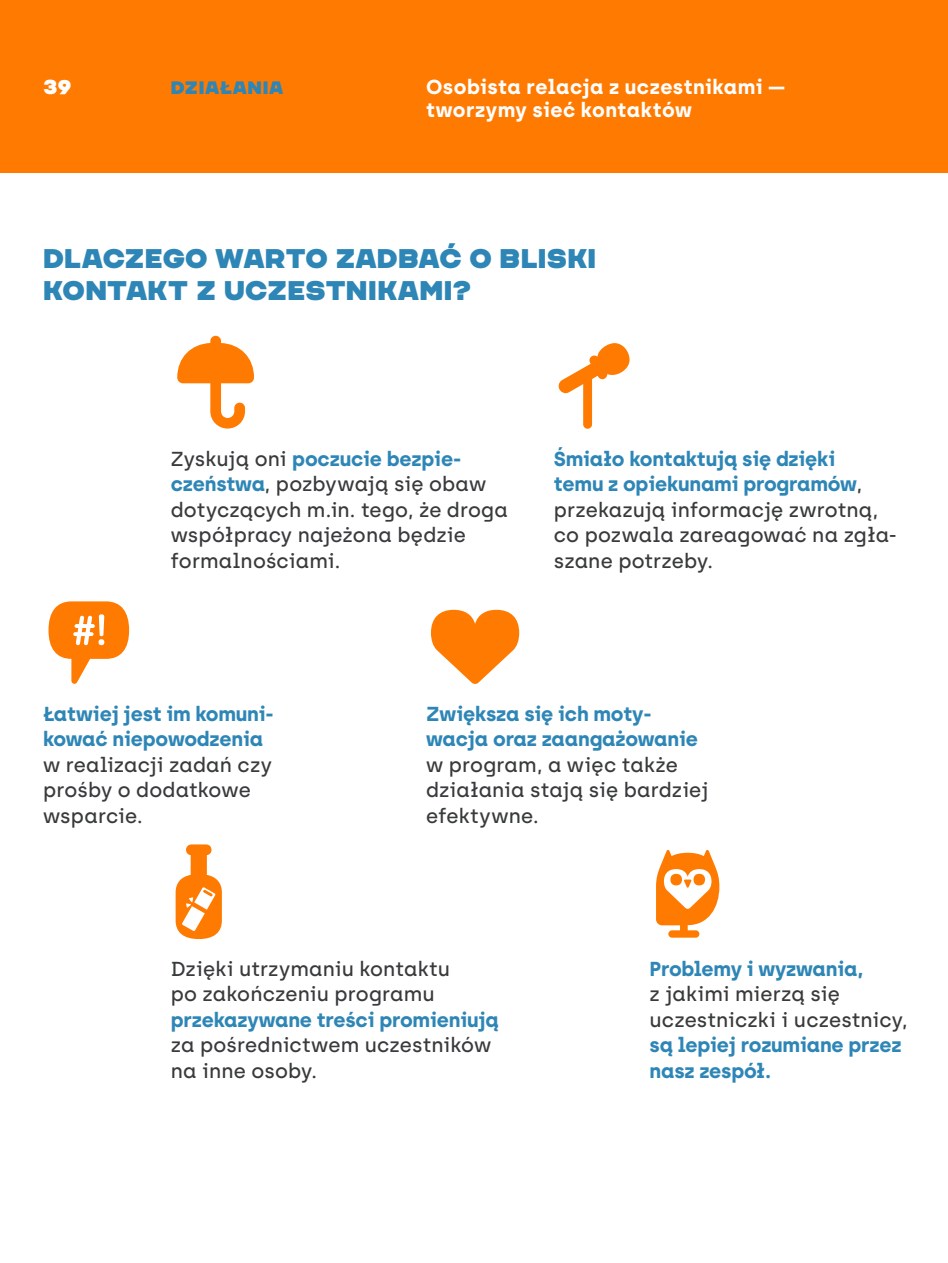
<style>
.page{position:relative;width:948px;height:1263px;background:#fff}
.page>*{position:absolute;margin:0;border:0;box-sizing:border-box;transform-origin:0 0}
.t1{font:27px/31.9px "CHANEY";color:#2e86b6}
.t2{font:500 20.25px/25.4px "Archia";color:#383a3b}
.t3{font:700 20.25px/25.4px "Archia";letter-spacing:-.01em;color:#2e86b6}
.Pagina_recto{font:700 20.25px/23.6px "Archia";letter-spacing:.02em;color:#fff}
.t4{font:20.25px "CHANEY";color:#fff}
.t5{font:18px "CHANEY";letter-spacing:.03em;color:#2e86b6}
.s1{font-weight:700;color:#2e86b6}
.s2{font-weight:500;color:#383a3b}
</style>
<div class="page">
<div style="left:0;top:0;width:947px;height:172px;background:#ff7a01"></div>
<svg style="left:946px;top:0;width:2px;height:173px"></svg>
<p class="t4" style="left:43px;top:74px;width:30px">39</p>
<p class="t5" style="left:171px;top:76px;width:114px">DZIAŁANIA</p>
<p class="Pagina_recto" style="left:426px;top:74px;width:360px">Osobista relacja z uczestnikami — tworzymy sieć kontaktów</p>
<p class="t1" style="left:43px;top:242px;width:554px">DLACZEGO WARTO ZADBAĆ O BLISKI<br>KONTAKT Z UCZESTNIKAMI?</p>
<p class="t2" style="left:171px;top:446px;width:339px">Zyskują oni <span class="s1">poczucie bezpie&shy;czeństwa</span>, pozbywają się obaw dotyczących m.in. tego, że droga współpracy najeżona będzie formalnościami.</p>
<p class="t2" style="left:553px;top:446px;width:344px"><span class="s1">Śmiało kontaktują się dzięki<br>temu z opiekunami programów</span>, przekazują informację zwrotną, co pozwala zareagować na zgła&shy;szane potrzeby.</p>
<p class="t2" style="left:43px;top:701px;width:232px"><span class="s1">Łatwiej jest im komuni&shy;kować niepowodzenia </span>w realizacji zadań czy prośby o dodatkowe wsparcie.</p>
<p class="t2" style="left:426px;top:701px;width:284px"><span class="s1">Zwiększa się ich moty&shy;wacja oraz zaangażowanie </span>w program, a więc także działania stają się bardziej efektywne.</p>
<p class="t2" style="left:171px;top:956px;width:329px">Dzięki utrzymaniu kontaktu<br>po zakończeniu programu <span class="s1">przekazywane treści promieniują </span>za pośrednictwem uczestników na inne osoby.</p>
<p class="t3" style="left:649px;top:956px;width:259px">Problemy i wyzwania,<br><span class="s2">z jakimi mierzą się uczestniczki i uczestnicy, </span>są lepiej rozumiane przez nasz zespół.</p>
</div>
